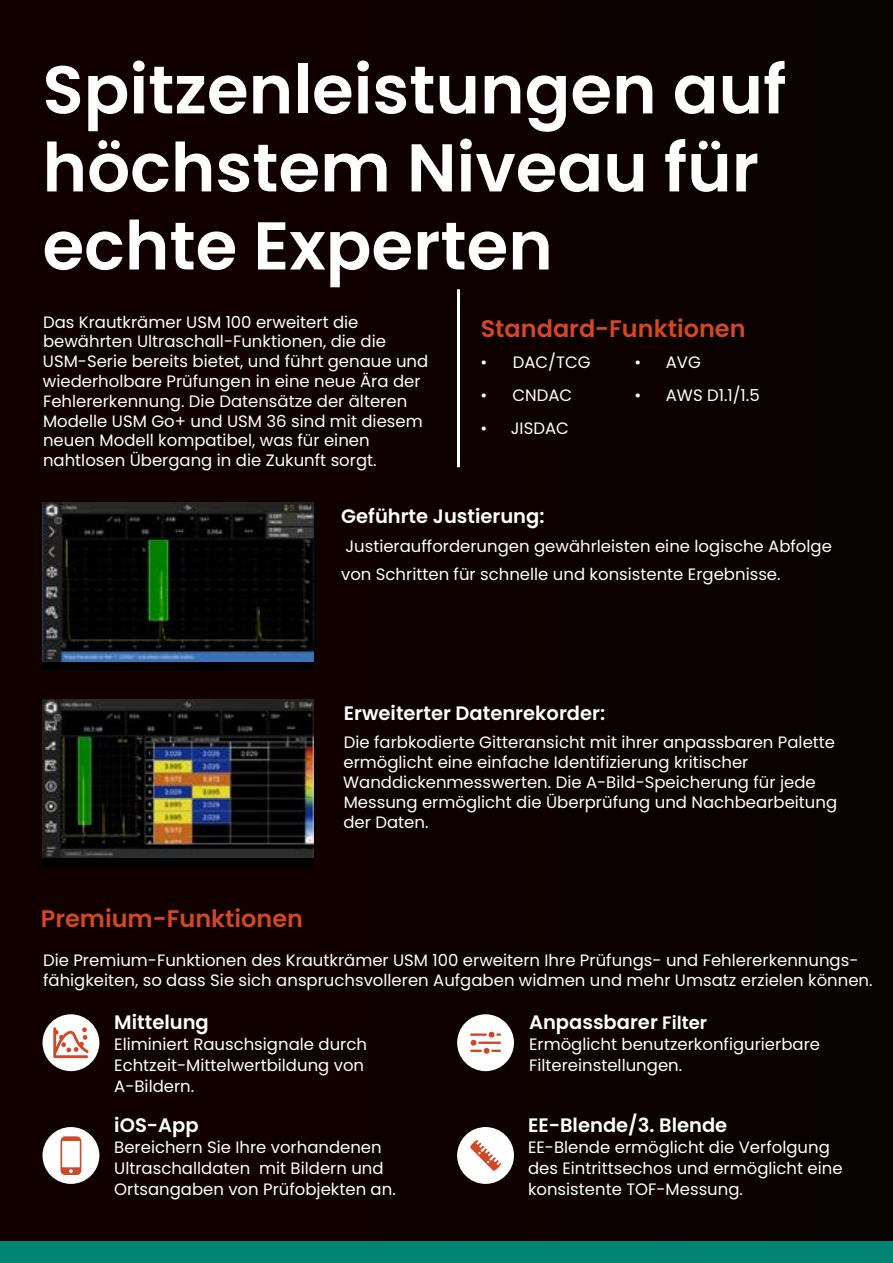
<style>
.page{position:relative;width:893px;height:1263px;background:#0e0000}
.page>*{position:absolute;margin:0;border:0;box-sizing:border-box;transform-origin:0 0}
.t1{font:600 67.5px/78px "Poppins";color:#fff}
.t2{font:600 24px "Poppins";color:#d14727}
.t3{font:600 19.5px "Poppins";color:#fff}
.t4{font:16.5px/19.8px "Poppins";color:#fff}
.s1{font-size:18px}
</style>
<div class="page">
<div style="left:43px;top:502px;width:270px;height:168px;background:#000"></div>
<img style="left:43px;top:502px;width:270px;height:159px">
<div style="left:43px;top:699px;width:270px;height:168px;background:#000"></div>
<img style="left:43px;top:699px;width:270px;height:159px">
<div style="left:457px;top:1014px;width:57px;height:57px;background:#fff;border-radius:50%"></div>
<svg style="left:470px;top:1032px;width:31px;height:22px"></svg>
<div style="left:43px;top:1014px;width:56px;height:57px;background:#fff;border-radius:50%"></div>
<svg style="left:53px;top:1027px;width:36px;height:31px"></svg>
<div style="left:457px;top:1127px;width:57px;height:57px;background:#fff;border-radius:50%"></div>
<svg style="left:470px;top:1140px;width:31px;height:31px"></svg>
<div style="left:43px;top:1127px;width:56px;height:57px;background:#fff;border-radius:50%"></div>
<svg style="left:61px;top:1136px;width:20px;height:39px"></svg>
<hr style="left:457px;top:289px;width:3px;height:178px;background:#fff">
<div style="left:0;top:1242px;width:893px;height:21px;background:#018374"></div>
<h1 class="t1" style="left:43px;top:51px;width:745px">Spitzenleistungen auf höchstem Niveau für echte Experten</h1>
<p class="t4" style="left:43px;top:312px;width:387px">Das Krautkrämer USM 100 erweitert die bewährten Ultraschall-Funktionen, die die USM-Serie bereits bietet, und führt genaue und wiederholbare Prüfungen in eine neue Ära der Fehlererkennung. Die Datensätze der älteren Modelle USM Go+ und USM 36 sind mit diesem neuen Modell kompatibel, was für einen nahtlosen Übergang in die Zukunft sorgt.</p>
<h2 class="t2" style="left:481px;top:315px;width:266px">Standard-Funktionen</h2>
<p class="t4" style="left:480px;top:352px;width:112px">• DAC/TCG</p>
<p class="t4" style="left:480px;top:385px;width:93px">• CNDAC</p>
<p class="t4" style="left:480px;top:419px;width:90px">• JISDAC</p>
<p class="t4" style="left:635px;top:352px;width:68px">• AVG</p>
<p class="t4" style="left:635px;top:385px;width:127px">• AWS D1.1/1.5</p>
<p class="t3" style="left:341px;top:505px;width:205px">Geführte Justierung:</p>
<p class="t4" style="left:341px;top:531px;width:492px;line-height:28.5px">Justieraufforderungen gewährleisten eine logische Abfolge von Schritten für schnelle und konsistente Ergebnisse.</p>
<h2 class="t2" style="left:41px;top:904px;width:264px">Premium-Funktionen</h2>
<p class="t3" style="left:344px;top:702px;width:263px">Erweiterter Datenrekorder:</p>
<p class="t4" style="left:343px;top:733px;width:496px">Die farbkodierte Gitteransicht mit ihrer anpassbaren Palette ermöglicht eine einfache Identifizierung kritischer Wanddickenmesswerten. Die A-Bild-Speicherung für jede Messung ermöglicht die Überprüfung und Nachbearbeitung der Daten.</p>
<p class="t4" style="left:43px;top:951px;width:831px">Die Premium-Funktionen des Krautkrämer USM 100 erweitern Ihre Prüfungs- und Fehlererkennungs&shy;fähigkeiten, so dass Sie sich anspruchsvolleren Aufgaben widmen und mehr Umsatz erzielen können.</p>
<p class="t3" style="left:114px;top:1011px;width:96px">Mittelung</p>
<p class="t4" style="left:114px;top:1034px;width:254px;line-height:21px">Eliminiert Rauschsignale durch<br>Echtzeit-Mittelwertbildung von<br>A-Bildern.</p>
<p class="t3" style="left:114px;top:1114px;width:86px">iOS-App</p>
<p class="t4" style="left:114px;top:1137px;width:283px;line-height:21px">Bereichern Sie Ihre vorhandenen<br>Ultraschalldaten mit Bildern und<br>Ortsangaben von Prüfobjekten an.</p>
<p class="t3" style="left:529px;top:1011px;width:179px">Anpassbarer <span class="s1">Filter</span></p>
<p class="t4" style="left:529px;top:1034px;width:292px;line-height:21px">Ermöglicht benutzerkonfigurierbare<br>Filtereinstellungen.</p>
<p class="t3" style="left:528px;top:1114px;width:201px">EE-Blende/3. Blende</p>
<p class="t4" style="left:528px;top:1137px;width:316px;line-height:21px">EE-Blende ermöglicht die Verfolgung des Eintrittsechos und ermöglicht eine konsistente TOF-Messung.</p>
</div>
